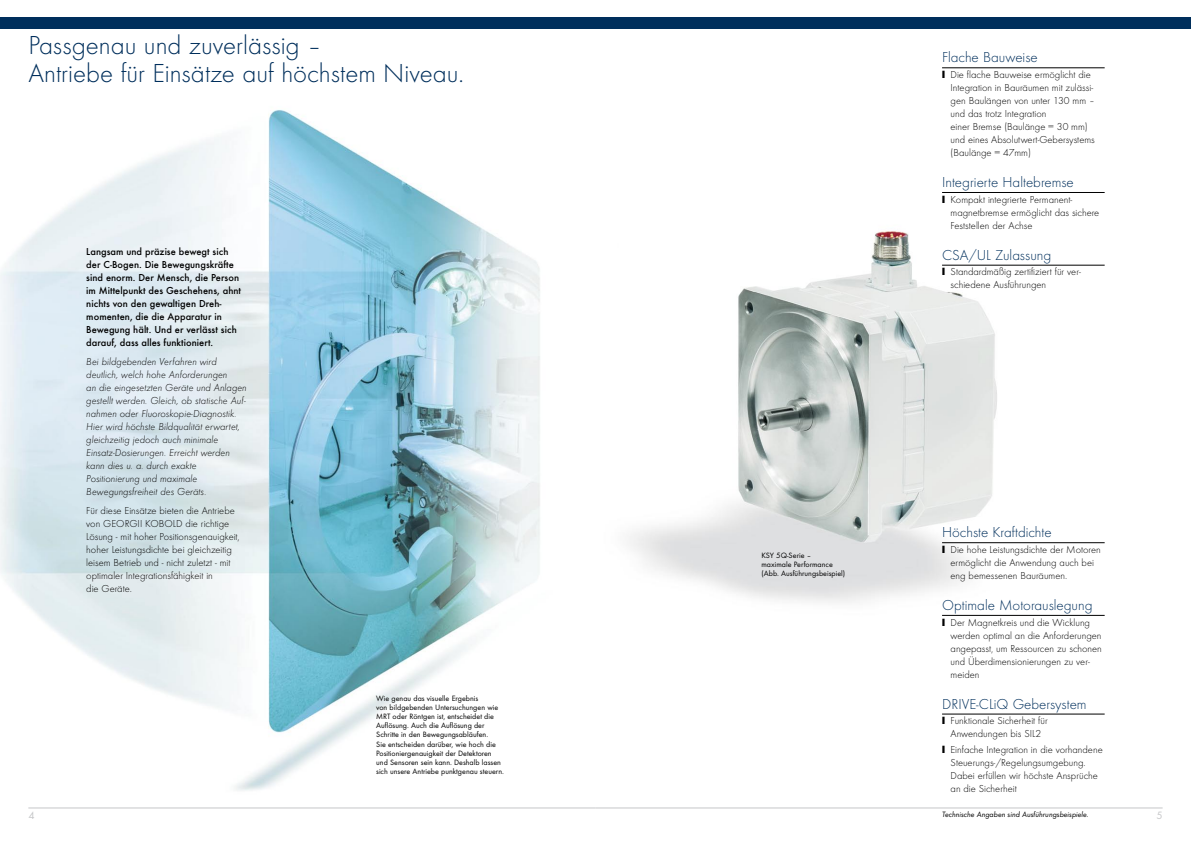
<style>
.page{position:relative;width:1191px;height:842px;background:#fff}
.page>*{position:absolute;margin:0;border:0;box-sizing:border-box;transform-origin:0 0}
.t1{font:300 27px/28px "Function";color:#002f5c}
.t2{font:300 15px "Function";color:#002f5c}
.t3{font:11px "Function";color:#c5c6c8}
.t4{font:300 10.5px/13px "Function";color:#000}
.t5{font:italic 300 10.5px/13px "Function";color:#000}
.t6{font:500 10.5px/13px "Function";letter-spacing:.005em;color:#000}
.t7{font:8px/9.2px "Function";color:#000}
.t8{font:italic 8px "Function";color:#000}
</style>
<div class="page">
<img style="left:629px;top:231px;width:393px;height:384px">
<img style="left:0;top:28px;width:571px;height:781px">
<div style="left:595px;top:17px;width:596px;height:11px;background:#002f5c"></div>
<hr style="left:595px;top:807px;width:567px;height:1px;background:#c5c6c8">
<div style="left:0;top:17px;width:595px;height:11px;background:#002f5c"></div>
<hr style="left:28px;top:807px;width:567px;height:1px;background:#c5c6c8">
<hr style="left:942px;top:68px;width:162px;height:1px;background:#000">
<hr style="left:942px;top:192px;width:162px;height:1px;background:#000">
<hr style="left:942px;top:265px;width:162px;height:1px;background:#000">
<hr style="left:942px;top:542px;width:162px;height:1px;background:#000">
<hr style="left:942px;top:615px;width:162px;height:1px;background:#000">
<hr style="left:942px;top:714px;width:162px;height:1px;background:#000">
<h1 class="t1" style="left:28px;top:32px;width:437px">Passgenau und zuverlässig –<br>Antriebe für Einsätze auf höchstem Niveau.</h1>
<p class="t6" style="left:86px;top:245px;width:156px">Langsam und präzise bewegt sich der C-Bogen. Die Bewegungskräfte sind enorm. Der Mensch, die Person im Mittelpunkt des Geschehens, ahnt nichts von den gewaltigen Dreh&shy;momenten, die die Apparatur in Bewegung hält. Und er verlässt sich darauf, dass alles funktioniert.</p>
<p class="t5" style="left:86px;top:355px;width:162px">Bei bildgebenden Verfahren wird deutlich, welch hohe Anforderungen<br>an die eingesetzten Geräte und Anlagen gestellt werden. Gleich, ob statische Auf&shy;nahmen oder Fluoroskopie-Diagnostik.<br>Hier wird höchste Bildqualität erwartet, gleichzeitig jedoch auch minimale Einsatz-Dosierungen. Erreicht werden kann dies u. a. durch exakte Positionierung und maximale Bewegungsfreiheit des Geräts.</p>
<p class="t4" style="left:86px;top:504px;width:155px">Für diese Einsätze bieten die Antriebe von GEORGII KOBOLD die richtige Lösung - mit hoher Positionsgenauigkeit, hoher Leistungsdichte bei gleichzeitig leisem Betrieb und - nicht zuletzt - mit optimaler Integrationsfähigkeit in<br>die Geräte.</p>
<p class="t7" style="left:376px;top:693px;width:129px">Wie genau das visuelle Ergebnis<br>von bildgebenden Untersuchungen wie MRT oder Röntgen ist, entscheidet die Auflösung. Auch die Auflösung der Schritte in den Bewegungsabläufen.<br>Sie entscheiden darüber, wie hoch die Positioniergenauigkeit der Detektoren und Sensoren sein kann. Deshalb lassen sich unsere Antriebe punktgenau steuern.</p>
<p class="t7" style="left:761px;top:550px;width:85px">KSY 5Q-Serie –<br>maximale Performance (Abb. Ausführungsbeispiel)</p>
<h2 class="t2" style="left:942px;top:49px;width:97px">Flache Bauweise</h2>
<p class="t4" style="left:950px;top:68px;width:146px;text-indent:-9px">❙ Die flache Bauweise ermöglicht die<br>Integration in Bauräumen mit zulässi&shy;gen Baulängen von unter 130 mm – und das trotz Integration<br>einer Bremse (Baulänge = 30 mm) und eines Absolutwert-Gebersystems (Baulänge = 47mm)</p>
<h2 class="t2" style="left:942px;top:174px;width:133px">Integrierte Haltebremse</h2>
<p class="t4" style="left:950px;top:193px;width:150px;text-indent:-9px">❙ Kompakt integrierte Permanent&shy;magnetbremse ermöglicht das sichere<br>Feststellen der Achse</p>
<h2 class="t2" style="left:942px;top:247px;width:111px">CSA/UL Zulassung</h2>
<p class="t4" style="left:950px;top:266px;width:132px;text-indent:-9px">❙ Standardmäßig zertifiziert für ver&shy;schiedene Ausführungen</p>
<h2 class="t2" style="left:942px;top:524px;width:111px">Höchste Kraftdichte</h2>
<p class="t4" style="left:950px;top:543px;width:152px;text-indent:-9px">❙ Die hohe Leistungsdichte der Motoren ermöglicht die Anwendung auch bei eng bemessenen Bauräumen.</p>
<h2 class="t2" style="left:942px;top:597px;width:152px">Optimale Motorauslegung</h2>
<p class="t4" style="left:950px;top:616px;width:153px;text-indent:-9px">❙ Der Magnetkreis und die Wicklung werden optimal an die Anforderungen angepasst, um Ressourcen zu schonen und Überdimensionierungen zu ver&shy;meiden</p>
<h2 class="t2" style="left:942px;top:695px;width:146px">DRIVE-CLiQ Gebersystem</h2>
<p class="t4" style="left:942px;top:715px;width:107px;text-align:center">❙ Funktionale Sicherheit für<br>Anwendungen bis SIL2</p>
<p class="t4" style="left:950px;top:743px;width:154px;text-indent:-9px">❙ Einfache Integration in die vorhandene Steuerungs-/Regelungsumgebung.<br>Dabei erfüllen wir höchste Ansprüche an die Sicherheit</p>
<p class="t8" style="left:942px;top:810px;width:148px">Technische Angaben sind Ausführungsbeispiele.</p>
<p class="t3" style="left:28px;top:809px;width:8px">4</p>
<p class="t3" style="left:1156px;top:809px;width:8px">5</p>
</div>
